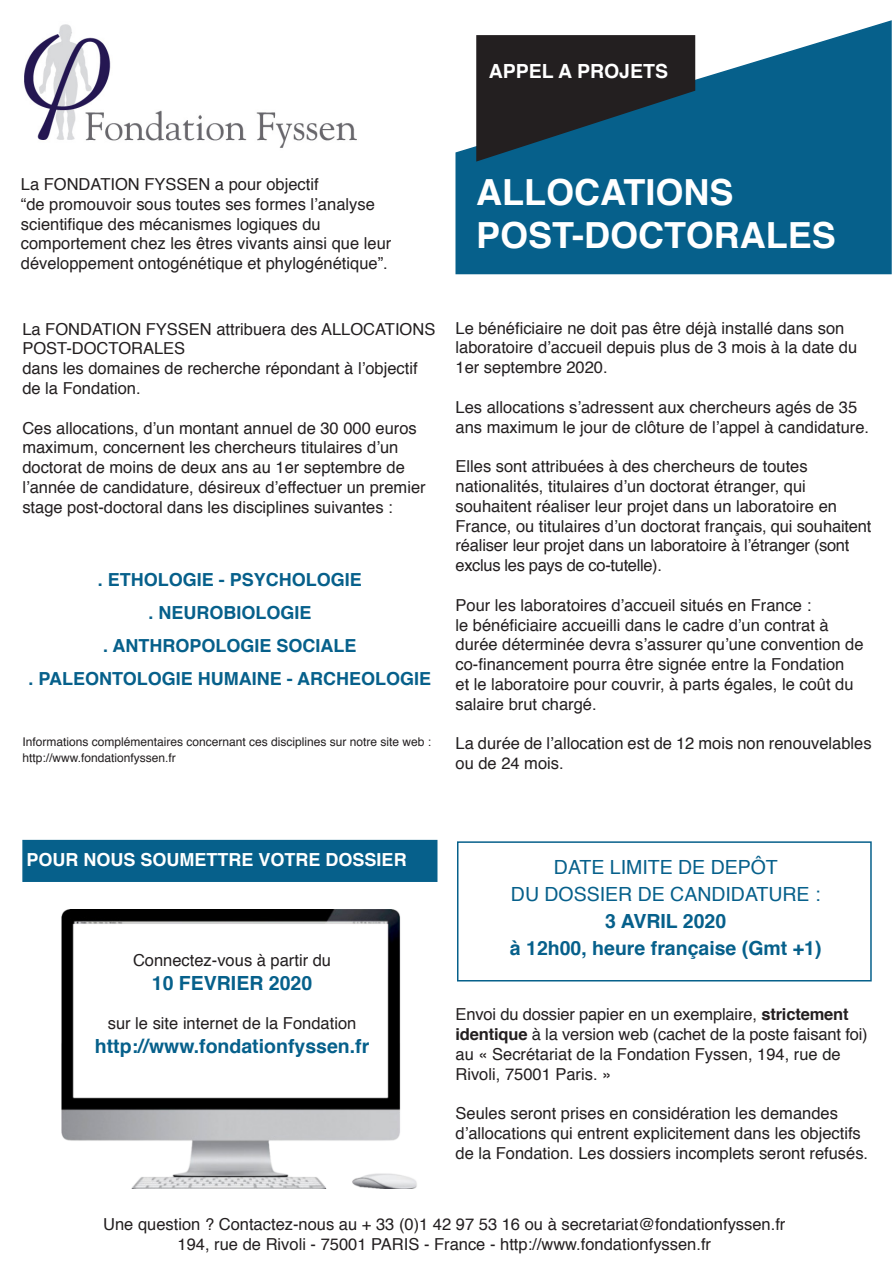
<style>
.page{position:relative;width:893px;height:1263px;background:#fff}
.page>*{position:absolute;margin:0;border:0;box-sizing:border-box;transform-origin:0 0}
.t1{font:700 36px/43.2px "Helvetica";color:#fff}
.t2{font:19.5px/27px "Helvetica";color:#06608b;text-align:center}
.t3{font:700 19.5px "Helvetica";color:#06608b}
.t4{font:700 19.5px "Helvetica";color:#fff}
.t5{font:700 18px/33px "Helvetica";color:#06608b;text-align:center}
.t6{font:700 18px "Helvetica";color:#fff}
.t7{font:16.5px/19.8px "Helvetica";color:#231f20}
.t8{font:12px/16.2px "Helvetica";color:#231f20}
.s1{font-weight:700}
</style>
<div class="page">
<img style="left:61px;top:909px;width:356px;height:280px">
<div style="left:457px;top:841px;width:415px;height:140px;background:#fff;border:2px solid #06608b"></div>
<img style="left:24px;top:24px;width:333px;height:124px">
<svg style="left:455px;top:20px;width:437px;height:255px;background:#2a779b"></svg>
<svg style="left:476px;top:35px;width:219px;height:127px;background:#1b323e"></svg>
<div style="left:22px;top:840px;width:415px;height:42px;background:#06608b"></div>
<p class="t4" style="left:489px;top:56px;width:181px">APPEL A PROJETS</p>
<p class="t7" style="left:21px;top:175px;width:372px">La FONDATION FYSSEN a pour objectif<br>“de promouvoir sous toutes ses formes l’analyse scientifique des mécanismes logiques du comportement chez les êtres vivants ainsi que leur développement ontogénétique et phylogénétique”.</p>
<p class="t7" style="left:22px;top:319px;width:414px">La FONDATION FYSSEN attribuera des ALLOCATIONS POST-DOCTORALES<br>dans les domaines de recherche répondant à l’objectif de la Fondation.</p>
<p class="t7" style="left:22px;top:418px;width:396px">Ces allocations, d’un montant annuel de 30 000 euros maximum, concernent les chercheurs titulaires d’un</p>
<p class="t7" style="left:22px;top:458px;width:405px">doctorat de moins de deux ans au 1er septembre de l’année de candidature, désireux d’effectuer un premier stage post-doctoral dans les disciplines suivantes :</p>
<p class="t5" style="left:98px;top:563px;width:266px">. ETHOLOGIE - PSYCHOLOGIE . NEUROBIOLOGIE</p>
<p class="t5" style="left:29px;top:629px;width:404px">. ANTHROPOLOGIE SOCIALE<br>. PALEONTOLOGIE HUMAINE - ARCHEOLOGIE</p>
<p class="t8" style="left:22px;top:734px;width:410px">Informations complémentaires concernant ces disciplines sur notre site web : http://www.fondationfyssen.fr</p>
<p class="t1" style="left:476px;top:171px;width:361px">ALLOCATIONS<br>POST-DOCTORALES</p>
<p class="t7" style="left:455px;top:318px;width:403px">Le bénéficiaire ne doit pas être déjà installé dans son laboratoire d’accueil depuis plus de 3 mois à la date du<br>1er septembre 2020.</p>
<p class="t7" style="left:455px;top:398px;width:415px">Les allocations s’adressent aux chercheurs agés de 35 ans maximum le jour de clôture de l’appel à candidature.</p>
<p class="t7" style="left:455px;top:457px;width:418px">Elles sont attribuées à des chercheurs de toutes nationalités, titulaires d’un doctorat étranger, qui souhaitent réaliser leur projet dans un laboratoire en France, ou titulaires d’un doctorat français, qui souhaitent réaliser leur projet dans un laboratoire à l’étranger (sont exclus les pays de co-tutelle).</p>
<p class="t7" style="left:455px;top:596px;width:410px">Pour les laboratoires d’accueil situés en France :<br>le bénéficiaire accueilli dans le cadre d’un contrat à durée déterminée devra s’assurer qu’une convention de co-financement pourra être signée entre la Fondation<br>et le laboratoire pour couvrir, à parts égales, le coût du salaire brut chargé.</p>
<p class="t7" style="left:455px;top:734px;width:418px">La durée de l’allocation est de 12 mois non renouvelables ou de 24 mois.</p>
<p class="t6" style="left:27px;top:845px;width:382px">POUR NOUS SOUMETTRE VOTRE DOSSIER</p>
<p class="t7" style="left:133px;top:951px;width:200px">Connectez-vous à partir du</p>
<p class="t3" style="left:152px;top:967px;width:162px">10 FEVRIER 2020</p>
<p class="t7" style="left:108px;top:1014px;width:250px">sur le site internet de la Fondation</p>
<p class="t3" style="left:95px;top:1030px;width:276px">http://www.fondationfyssen.fr</p>
<p class="t2" style="left:510px;top:854px;width:313px">DATE LIMITE DE DEPÔT<br>DU DOSSIER DE CANDIDATURE :<br><span class="s1">3 AVRIL 2020<br>à 12h00, heure française (Gmt +1)</span></p>
<p class="t7" style="left:455px;top:1005px;width:414px">Envoi du dossier papier en un exemplaire, <span class="s1">strictement identique</span> à la version web (cachet de la poste faisant foi) au « Secrétariat de la Fondation Fyssen, 194, rue de Rivoli, 75001 Paris. »</p>
<p class="t7" style="left:455px;top:1104px;width:414px">Seules seront prises en considération les demandes d’allocations qui entrent explicitement dans les objectifs de la Fondation. Les dossiers incomplets seront refusés.</p>
<p class="t7" style="left:103px;top:1215px;width:684px;text-align:center">Une question ? Contactez-nous au + 33 (0)1 42 97 53 16 ou à secretariat@fondationfyssen.fr<br>194, rue de Rivoli - 75001 PARIS - France - http://www.fondationfyssen.fr</p>
</div>
